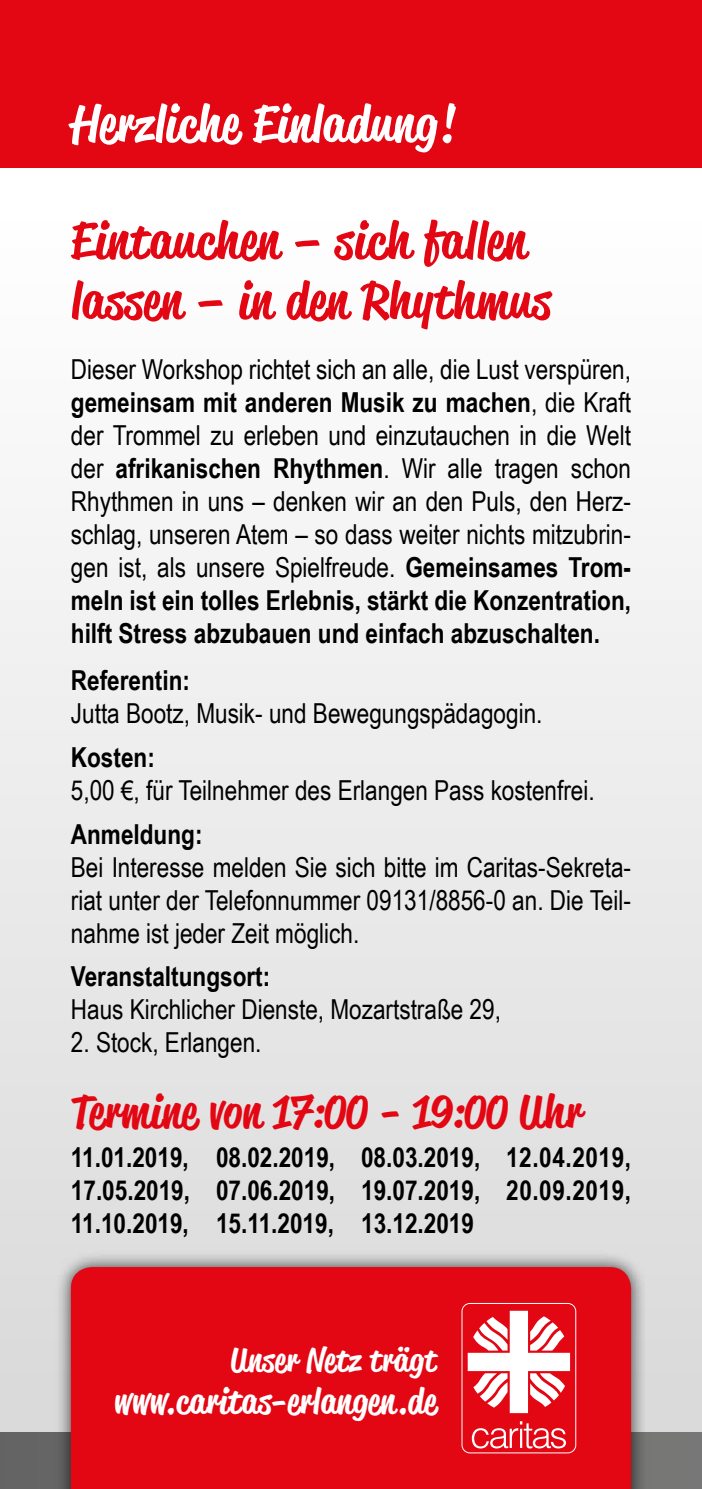
<style>
.page{position:relative;width:702px;height:1489px;background:#fff}
.page>*{position:absolute;margin:0;border:0;box-sizing:border-box;transform-origin:0 0}
.t1{font:500 50px/60px "Reklame Script";letter-spacing:.02em;color:#e30613}
.t2{font:500 50px "Reklame Script";letter-spacing:.02em;color:#fff}
.t3{font:500 45px "Reklame Script";letter-spacing:.02em;color:#e30613}
.t4{font:500 35px "Reklame Script";letter-spacing:.02em;color:#fff}
.t5{font:500 32.5px "Reklame Script";letter-spacing:.02em;color:#fff}
.t6{font:27.5px/33px "Arial Narrow";color:#000;text-align:justify}
.t7{font:700 27.5px/33px "Arial Narrow";color:#000;text-align:justify}
.s1{font-weight:700}
</style>
<div class="page">
<div style="left:0;top:221px;width:702px;height:1267px;background:linear-gradient(to bottom,#fefefe,#d7d7d7)"></div>
<div style="left:0;top:1431px;width:702px;height:57px;background:linear-gradient(to bottom,#6e6e6d,#6e6e6d)"></div>
<div style="left:0;top:0;width:702px;height:168px;background:#e30613"></div>
<div style="left:54px;top:1250px;width:593px;height:238px;background:#000;opacity:.75"></div>
<div style="left:71px;top:1266px;width:560px;height:222px;background:#e30613"></div>
<svg style="left:461px;top:1302px;width:115px;height:151px"></svg>
<h1 class="t2" style="left:71px;top:89px;width:386px">Herzliche Einladung!</h1>
<h1 class="t1" style="left:71px;top:210px;width:481px">Eintauchen – sich fallen lassen – in den Rhythmus</h1>
<p class="t6" style="left:71px;top:352px;width:561px">Dieser Workshop richtet sich an alle, die Lust verspüren, <span class="s1">gemeinsam mit anderen Musik zu machen</span>, die Kraft der Trommel zu erleben und einzutauchen in die Welt der <span class="s1">afrikanischen Rhythmen</span>. Wir alle tragen schon Rhythmen in uns – denken wir an den Puls, den Herz&shy;schlag, unseren Atem – so dass weiter nichts mitzubrin&shy;gen ist, als unsere Spielfreude. <span class="s1">Gemeinsames Trom&shy;meln ist ein tolles Erlebnis, stärkt die Konzentration, hilft Stress abzubauen und einfach abzuschalten.</span></p>
<p class="t7" style="left:71px;top:662px;width:121px">Referentin:</p>
<p class="t6" style="left:71px;top:696px;width:473px">Jutta Bootz, Musik- und Bewegungspädagogin.</p>
<p class="t7" style="left:71px;top:739px;width:85px">Kosten:</p>
<p class="t6" style="left:71px;top:772px;width:525px">5,00 €, für Teilnehmer des Erlangen Pass kostenfrei.</p>
<p class="t7" style="left:71px;top:816px;width:133px">Anmeldung:</p>
<p class="t6" style="left:71px;top:849px;width:561px">Bei Interesse melden Sie sich bitte im Caritas-Sekreta&shy;riat unter der Telefonnummer 09131/8856-0 an. Die Teil&shy;nahme ist jeder Zeit möglich.</p>
<p class="t7" style="left:71px;top:958px;width:201px">Veranstaltungsort:</p>
<p class="t6" style="left:71px;top:992px;width:431px">Haus Kirchlicher Dienste, Mozartstraße 29,</p>
<p class="t6" style="left:71px;top:1025px;width:192px">2. Stock, Erlangen.</p>
<h2 class="t3" style="left:71px;top:1080px;width:512px">Termine von 17:00 - 19:00 Uhr</h2>
<p class="t7" style="left:71px;top:1139px;width:561px">11.01.2019, 08.02.2019, 08.03.2019, 12.04.2019, 17.05.2019, 07.06.2019, 19.07.2019, 20.09.2019, 11.10.2019, 15.11.2019, 13.12.2019</p>
<p class="t5" style="left:231px;top:1337px;width:207px">Unser Netz trägt</p>
<p class="t4" style="left:114px;top:1376px;width:324px">www.caritas-erlangen.de</p>
</div>
